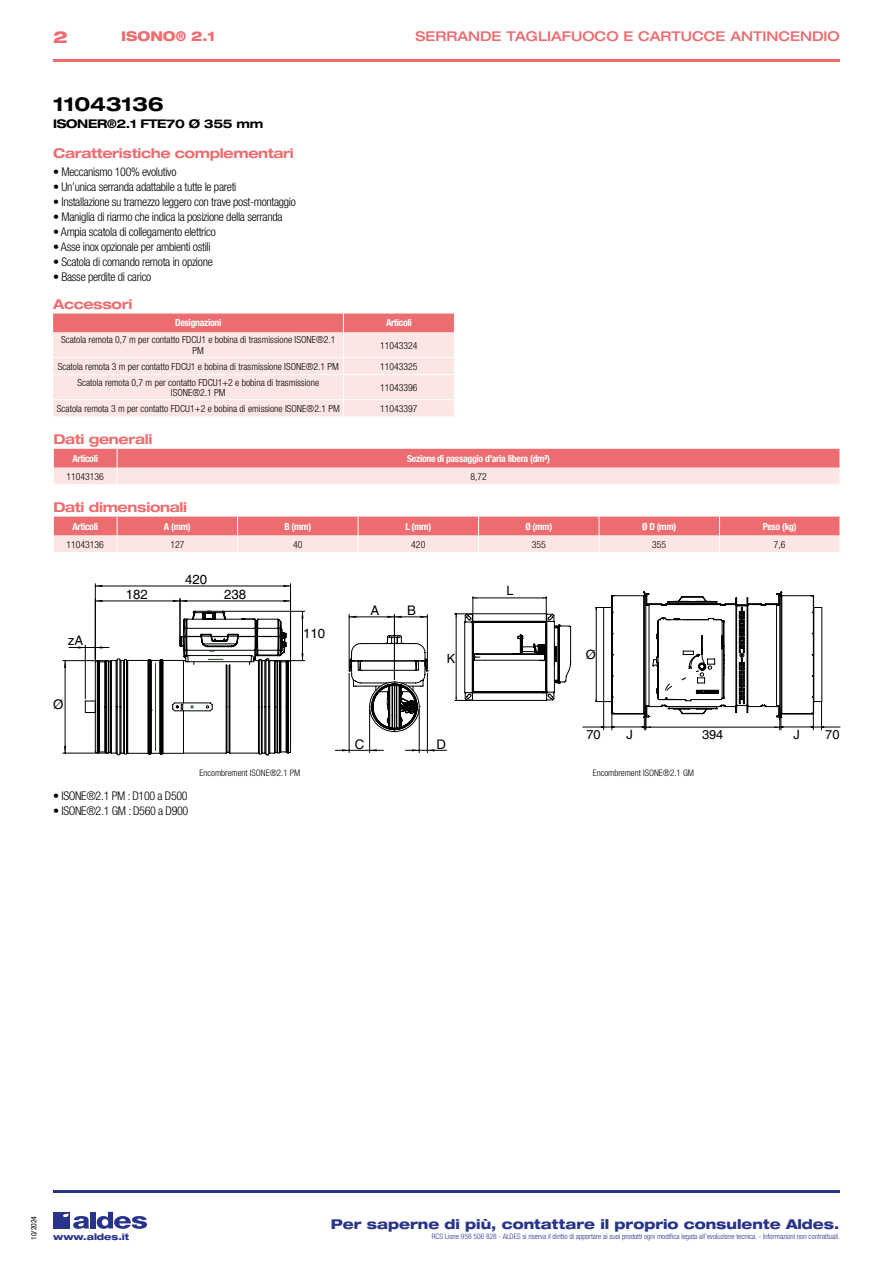
<style>
.page{position:relative;width:893px;height:1263px;background:#fff}
.page>*{position:absolute;margin:0;border:0;box-sizing:border-box;transform-origin:0 0}
.t1{font:700 expanded 19.5px "Helvetica Neue LT Std";letter-spacing:-.01em;color:#000}
.t2{font:800 expanded 16.5px "Helvetica Neue LT Std";color:#ed6c70}
.t3{font:700 expanded 13.5px "Helvetica Neue LT Std";letter-spacing:-.025em;color:#ed6c70}
.t4{font:800 expanded 13.5px "Helvetica Neue LT Std";color:#28348b}
.t5{font:500 expanded 13.5px "Helvetica Neue LT Std";color:#ed6c70}
.t6{font:800 expanded 13.5px "Helvetica Neue LT Std";color:#ed6c70;scale:.95 1}
.t7{font:13.2px "Helvetica";color:#000}
.t8{font:12.75px "Helvetica";color:#000}
.t9{font:300 condensed 12px "Helvetica Neue LT Std";letter-spacing:-.025em;color:#000}
.t10{font:700 expanded 12px "Helvetica Neue LT Std";letter-spacing:-.025em;color:#000}
.t11{font:300 condensed 9.75px/10.5px "Helvetica Neue";color:#000;text-align:center}
.t12{font:700 condensed 9.75px "Helvetica Neue LT Std";letter-spacing:-.03em;color:#fff}
.t13{font:300 condensed 9px "Helvetica Neue LT Std";color:#000}
.t14{font:800 expanded 9px "Helvetica Neue LT Std";color:#28348b}
.t15{font:300 condensed 7.5px "Helvetica Neue LT Std";color:#28348b}
.t16{font:condensed 7.5px "Helvetica Neue LT Std";color:#000}
</style>
<div class="page">
<div style="left:53px;top:1212px;width:17px;height:16px;background:#28348b"></div>
<div style="left:90px;top:1212px;width:6px;height:16px;background:#28348b"></div>
<svg style="left:97px;top:1212px;width:50px;height:17px"></svg>
<svg style="left:63px;top:1213px;width:26px;height:16px"></svg>
<hr style="left:53px;top:59px;width:787px;height:2px;background:#ed6c70">
<hr style="left:53px;top:1190px;width:787px;height:2px;background:#28348b">
<svg style="left:53px;top:314px;width:401px;height:103px;background:#f9d1cf"></svg>
<svg style="left:53px;top:449px;width:787px;height:35px;background:#f4a5a6"></svg>
<svg style="left:53px;top:517px;width:787px;height:35px;background:#f4a7a7"></svg>
<hr style="left:95px;top:584px;width:1px;height:75px;background:#010202">
<hr style="left:290px;top:584px;width:1px;height:75px;background:#010202">
<hr style="left:95px;top:586px;width:196px;height:1px;background:#010202">
<hr style="left:95px;top:601px;width:85px;height:1px;background:#010202">
<svg style="left:173px;top:600px;width:14px;height:2px"></svg>
<hr style="left:180px;top:599px;width:1px;height:44px;background:#010202">
<hr style="left:180px;top:601px;width:111px;height:1px;background:#010202">
<hr style="left:225px;top:611px;width:80px;height:1px;background:#010202">
<hr style="left:261px;top:660px;width:44px;height:1px;background:#010202">
<hr style="left:302px;top:611px;width:1px;height:50px;background:#010202">
<hr style="left:63px;top:660px;width:46px;height:1px;background:#010202">
<hr style="left:63px;top:753px;width:46px;height:1px;background:#010202">
<svg style="left:64px;top:611px;width:227px;height:145px"></svg>
<hr style="left:349px;top:673px;width:1px;height:80px;background:#010202">
<hr style="left:369px;top:709px;width:1px;height:44px;background:#010202">
<svg style="left:335px;top:749px;width:48px;height:2px"></svg>
<hr style="left:427px;top:673px;width:1px;height:80px;background:#010202">
<hr style="left:419px;top:709px;width:1px;height:44px;background:#010202">
<svg style="left:405px;top:749px;width:41px;height:2px"></svg>
<svg style="left:349px;top:614px;width:79px;height:118px"></svg>
<svg style="left:583px;top:592px;width:257px;height:138px"></svg>
<svg style="left:454px;top:597px;width:117px;height:104px"></svg>
<h2 class="t2" style="left:53px;top:26px;width:16px">2</h2>
<p class="t6" style="left:121px;top:28px;width:100px">ISONO® 2.1</p>
<p class="t5" style="left:415px;top:28px;width:426px">SERRANDE TAGLIAFUOCO E CARTUCCE ANTINCENDIO</p>
<h1 class="t1" style="left:53px;top:92px;width:112px">11043136</h1>
<p class="t10" style="left:53px;top:116px;width:212px">ISONER®2.1 FTE70 Ø 355 mm</p>
<p class="t3" style="left:53px;top:145px;width:242px">Caratteristiche complementari</p>
<p class="t9" style="left:53px;top:164px;width:125px">• Meccanismo 100% evolutivo</p>
<p class="t9" style="left:53px;top:179px;width:185px">• Un’unica serranda adattabile a tutte le pareti</p>
<p class="t9" style="left:53px;top:194px;width:244px">• Installazione su tramezzo leggero con trave post-montaggio</p>
<p class="t9" style="left:53px;top:209px;width:231px">• Maniglia di riarmo che indica la posizione della serranda</p>
<p class="t9" style="left:53px;top:224px;width:164px">• Ampia scatola di collegamento elettrico</p>
<p class="t9" style="left:53px;top:239px;width:159px">• Asse inox opzionale per ambienti ostili</p>
<p class="t9" style="left:53px;top:254px;width:161px">• Scatola di comando remota in opzione</p>
<p class="t9" style="left:53px;top:269px;width:100px">• Basse perdite di carico</p>
<p class="t3" style="left:53px;top:296px;width:81px">Accessori</p>
<p class="t12" style="left:175px;top:317px;width:48px">Designazioni</p>
<p class="t12" style="left:386px;top:317px;width:27px">Articoli</p>
<p class="t11" style="left:61px;top:335px;width:276px">Scatola remota 0,7 m per contatto FDCU1 e bobina di trasmissione ISONE®2.1<br>PM</p>
<p class="t11" style="left:380px;top:340px;width:39px">11043324</p>
<p class="t11" style="left:58px;top:361px;width:283px">Scatola remota 3 m per contatto FDCU1 e bobina di trasmissione ISONE®2.1 PM</p>
<p class="t11" style="left:380px;top:361px;width:39px">11043325</p>
<p class="t11" style="left:77px;top:377px;width:243px">Scatola remota 0,7 m per contatto FDCU1+2 e bobina di trasmissione<br>ISONE®2.1 PM</p>
<p class="t11" style="left:380px;top:382px;width:39px">11043396</p>
<p class="t11" style="left:57px;top:403px;width:284px">Scatola remota 3 m per contatto FDCU1+2 e bobina di emissione ISONE®2.1 PM</p>
<p class="t11" style="left:380px;top:403px;width:39px">11043397</p>
<p class="t3" style="left:53px;top:431px;width:101px">Dati generali</p>
<p class="t12" style="left:72px;top:452px;width:27px">Articoli</p>
<p class="t12" style="left:407px;top:452px;width:144px">Sezione di passaggio d’aria libera (dm²)</p>
<p class="t11" style="left:67px;top:471px;width:39px">11043136</p>
<p class="t11" style="left:470px;top:471px;width:18px">8,72</p>
<p class="t3" style="left:53px;top:499px;width:135px">Dati dimensionali</p>
<p class="t12" style="left:72px;top:520px;width:27px">Articoli</p>
<p class="t12" style="left:164px;top:520px;width:28px">A (mm)</p>
<p class="t12" style="left:284px;top:520px;width:28px">B (mm)</p>
<p class="t12" style="left:405px;top:520px;width:27px">L (mm)</p>
<p class="t12" style="left:525px;top:520px;width:28px">Ø (mm)</p>
<p class="t12" style="left:642px;top:520px;width:36px">Ø D (mm)</p>
<p class="t12" style="left:763px;top:520px;width:35px">Peso (kg)</p>
<p class="t11" style="left:67px;top:539px;width:39px">11043136</p>
<p class="t11" style="left:170px;top:539px;width:16px">127</p>
<p class="t11" style="left:293px;top:539px;width:11px">40</p>
<p class="t11" style="left:411px;top:539px;width:16px">420</p>
<p class="t11" style="left:532px;top:539px;width:16px">355</p>
<p class="t11" style="left:652px;top:539px;width:16px">355</p>
<p class="t11" style="left:774px;top:539px;width:13px">7,6</p>
<p class="t7" style="left:185px;top:571px;width:24px">420</p>
<p class="t7" style="left:370px;top:602px;width:10px">A</p>
<p class="t7" style="left:407px;top:602px;width:10px">B</p>
<p class="t8" style="left:506px;top:584px;width:9px">L</p>
<p class="t7" style="left:126px;top:586px;width:24px">182</p>
<p class="t7" style="left:224px;top:586px;width:24px">238</p>
<p class="t7" style="left:68px;top:633px;width:17px">zA</p>
<p class="t7" style="left:303px;top:626px;width:24px">110</p>
<p class="t8" style="left:447px;top:651px;width:10px">K</p>
<p class="t8" style="left:586px;top:647px;width:11px">Ø</p>
<p class="t7" style="left:53px;top:696px;width:12px">Ø</p>
<p class="t9" style="left:53px;top:789px;width:136px">• ISONE®2.1 PM : D100 a D500</p>
<p class="t9" style="left:53px;top:804px;width:137px">• ISONE®2.1 GM : D560 a D900</p>
<p class="t7" style="left:355px;top:737px;width:11px">C</p>
<p class="t7" style="left:436px;top:737px;width:11px">D</p>
<p class="t8" style="left:586px;top:727px;width:16px">70</p>
<p class="t8" style="left:626px;top:727px;width:8px">J</p>
<p class="t8" style="left:793px;top:727px;width:8px">J</p>
<p class="t8" style="left:702px;top:727px;width:23px">394</p>
<p class="t8" style="left:825px;top:727px;width:16px">70</p>
<p class="t13" style="left:200px;top:767px;width:102px">Encombrement ISONE®2.1 PM</p>
<p class="t13" style="left:593px;top:767px;width:103px">Encombrement ISONE®2.1 GM</p>
<p class="t16" style="left:29px;top:1240px;width:25px;rotate:-90deg">10/2024</p>
<p class="t4" style="left:331px;top:1215px;width:510px">Per saperne di più, contattare il proprio consulente Aldes.</p>
<p class="t14" style="left:53px;top:1231px;width:78px">www.aldes.it</p>
<p class="t15" style="left:432px;top:1232px;width:410px">RCS Lione 956 506 828 - ALDES si riserva il diritto di apportare ai suoi prodotti ogni modifica legata all’evoluzione tecnica. - Informazioni non contrattuali.</p>
</div>
